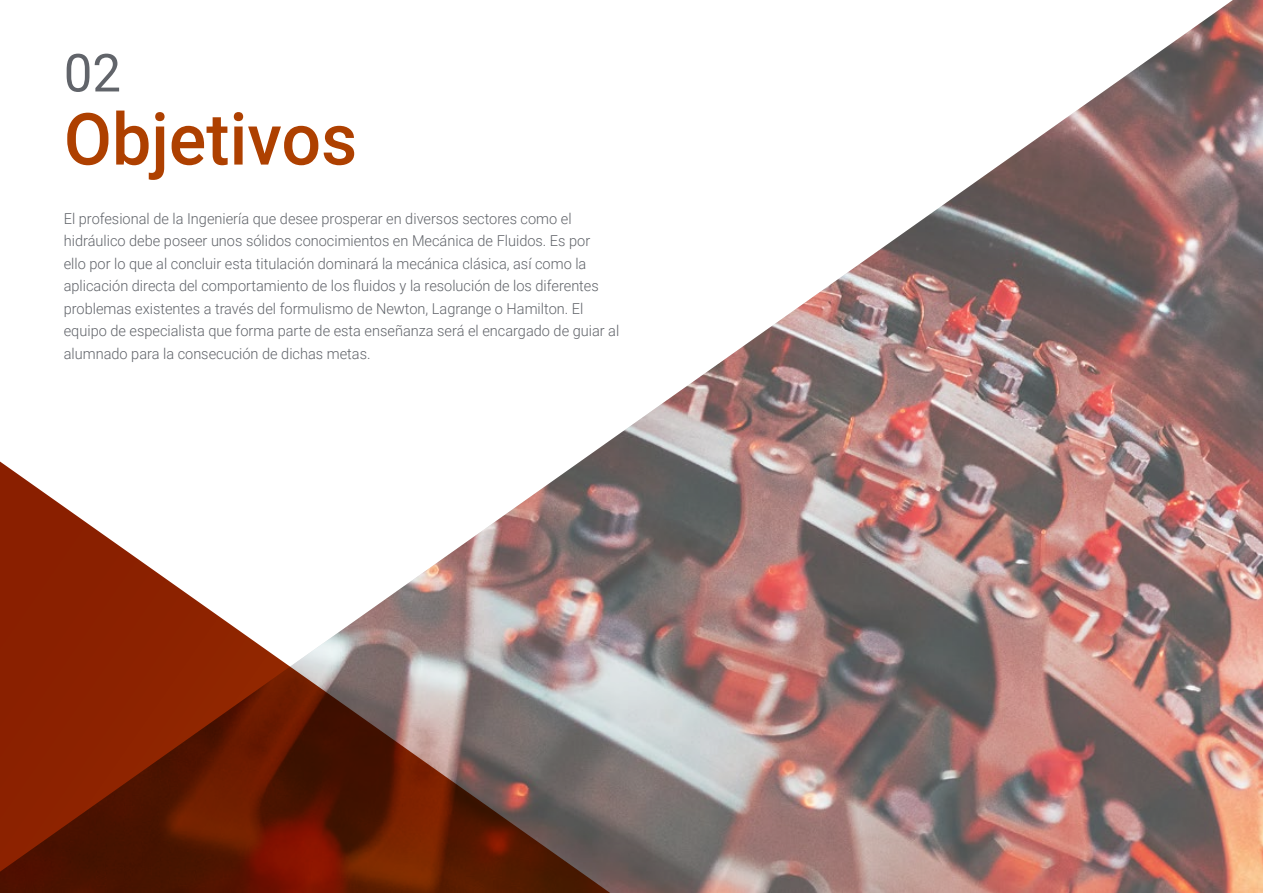
<style>
.page{position:relative;width:1263px;height:893px;background:#fff}
.page>*{position:absolute;margin:0;border:0;box-sizing:border-box;transform-origin:0 0}
.t1{font:500 72px "Roboto";color:#ae4000}
.t2{font:52.5px "Roboto";color:#61646a}
.t3{font:300 15px/22.5px "Roboto";color:#61646a}
</style>
<div class="page">
<img style="left:602px;top:0;width:661px;height:893px">
<svg style="left:0;top:446px;width:640px;height:447px"></svg>
<h2 class="t2" style="left:64px;top:36px;width:59px">02</h2>
<h1 class="t1" style="left:64px;top:89px;width:295px">Objetivos</h1>
<p class="t3" style="left:64px;top:207px;width:557px">El profesional de la Ingeniería que desee prosperar en diversos sectores como el hidráulico debe poseer unos sólidos conocimientos en Mecánica de Fluidos. Es por<br>ello por lo que al concluir esta titulación dominará la mecánica clásica, así como la aplicación directa del comportamiento de los fluidos y la resolución de los diferentes problemas existentes a través del formulismo de Newton, Lagrange o Hamilton. El equipo de especialista que forma parte de esta enseñanza será el encargado de guiar al alumnado para la consecución de dichas metas.</p>
</div>
